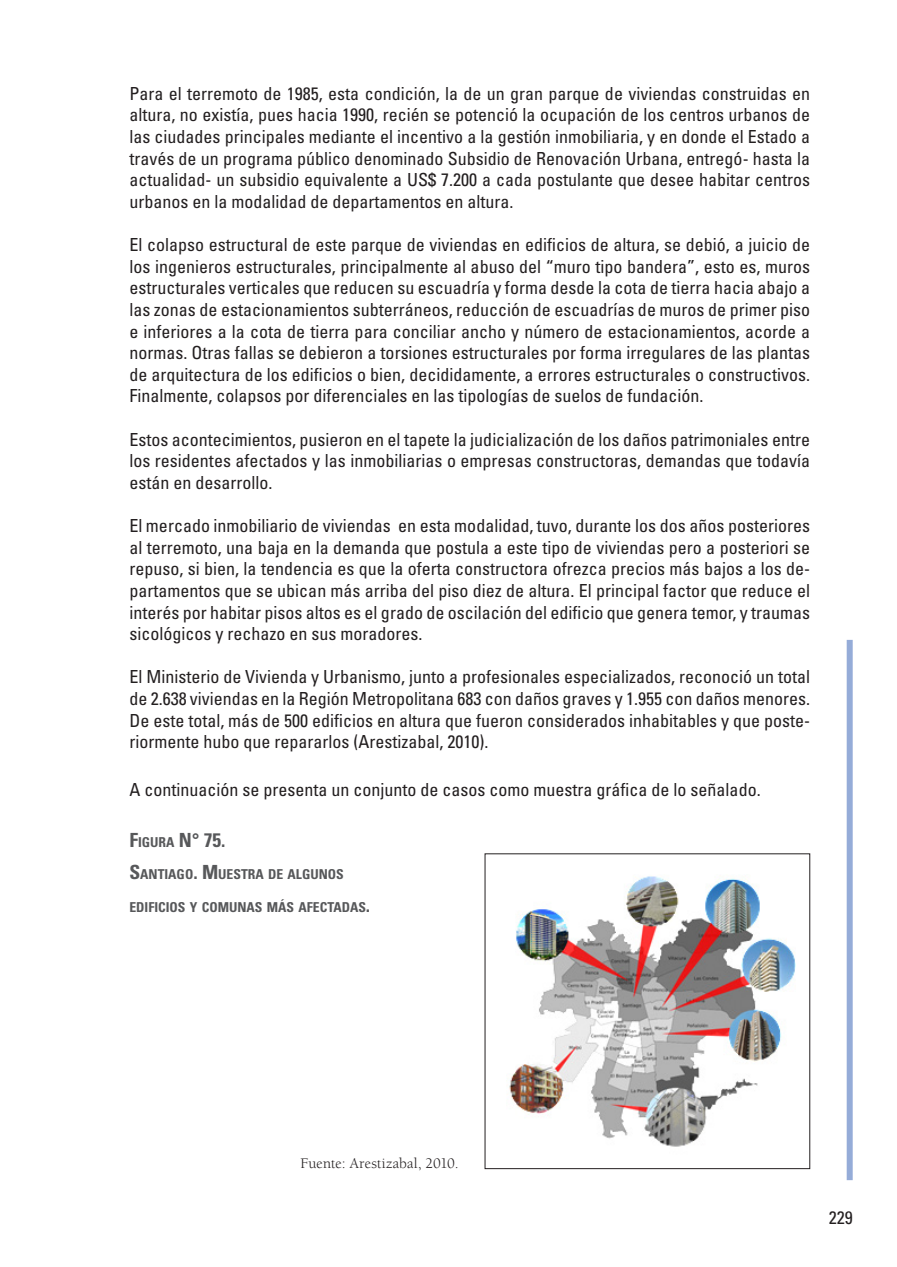
<style>
.page{position:relative;width:897px;height:1267px;background:#fff}
.page>*{position:absolute;margin:0;border:0;box-sizing:border-box;transform-origin:0 0}
.t1{font:700 condensed 19.5px "Univers LT Std";color:#57585a}
.t2{font:condensed 18px/21.6px "Univers LT Std";color:#231f20;text-align:justify}
.t3{font:15px "Berkeley Std";letter-spacing:.005em;color:#231f20}
.t4{font:700 condensed 13.65px "Univers LT Std";color:#57585a}
.s1{font-size:13.65px}
.s2{font-size:19.5px}
</style>
<div class="page">
<div style="left:846px;top:640px;width:6px;height:540px;background:#95acd8"></div>
<img style="left:509px;top:876px;width:287px;height:271px">
<p class="t2" style="left:129px;top:82px;width:682px">Para el terremoto de 1985, esta condición, la de un gran parque de viviendas construidas en altura, no existía, pues hacia 1990, recién se potenció la ocupación de los centros urbanos de las ciudades principales mediante el incentivo a la gestión inmobiliaria, y en donde el Estado a través de un programa público denominado Subsidio de Renovación Urbana, entregó- hasta la actualidad- un subsidio equivalente a US$ 7.200 a cada postulante que desee habitar centros urbanos en la modalidad de departamentos en altura.</p>
<p class="t2" style="left:129px;top:234px;width:682px">El colapso estructural de este parque de viviendas en edificios de altura, se debió, a juicio de los ingenieros estructurales, principalmente al abuso del “muro tipo bandera”, esto es, muros estructurales verticales que reducen su escuadría y forma desde la cota de tierra hacia abajo a las zonas de estacionamientos subterráneos, reducción de escuadrías de muros de primer piso e inferiores a la cota de tierra para conciliar ancho y número de estacionamientos, acorde a normas. Otras fallas se debieron a torsiones estructurales por forma irregulares de las plantas de arquitectura de los edificios o bien, decididamente, a errores estructurales o constructivos.<br>Finalmente, colapsos por diferenciales en las tipologías de suelos de fundación.</p>
<p class="t2" style="left:129px;top:428px;width:682px">Estos acontecimientos, pusieron en el tapete la judicialización de los daños patrimoniales entre los residentes afectados y las inmobiliarias o empresas constructoras, demandas que todavía están en desarrollo.</p>
<p class="t2" style="left:129px;top:514px;width:682px">El mercado inmobiliario de viviendas en esta modalidad, tuvo, durante los dos años posteriores al terremoto, una baja en la demanda que postula a este tipo de viviendas pero a posteriori se repuso, si bien, la tendencia es que la oferta constructora ofrezca precios más bajos a los de&shy;partamentos que se ubican más arriba del piso diez de altura. El principal factor que reduce el interés por habitar pisos altos es el grado de oscilación del edificio que genera temor, y traumas sicológicos y rechazo en sus moradores.</p>
<p class="t2" style="left:129px;top:666px;width:682px">El Ministerio de Vivienda y Urbanismo, junto a profesionales especializados, reconoció un total de 2.638 viviendas en la Región Metropolitana 683 con daños graves y 1.955 con daños menores.<br>De este total, más de 500 edificios en altura que fueron considerados inhabitables y que poste&shy;riormente hubo que repararlos (Arestizabal, 2010).</p>
<p class="t2" style="left:129px;top:778px;width:632px">A continuación se presenta un conjunto de casos como muestra gráfica de lo señalado.</p>
<p class="t1" style="left:129px;top:828px;width:98px">F<span class="s1">IGURA</span> N° 75.</p>
<p class="t4" style="left:129px;top:866px;width:20px"><span class="s2">S</span>ANTIA</p>
<p class="t4" style="left:177px;top:866px;width:51px">GO<span class="s2">. M</span>UESTRA</p>
<p class="t4" style="left:268px;top:866px;width:52px">DE ALGUNOS</p>
<p class="t4" style="left:129px;top:898px;width:32px">EDIFICIOS</p>
<p class="t4" style="left:190px;top:898px;width:22px">Y COMUNAS</p>
<p class="t4" style="left:267px;top:898px;width:55px">MÁS AFECTADAS</p>
<p class="t1" style="left:366px;top:893px;width:6px">.</p>
<p class="t3" style="left:300px;top:1155px;width:160px">Fuente: Arestizabal, 2010.</p>
<p class="t2" style="left:828px;top:1206px;width:25px">229</p>
</div>
